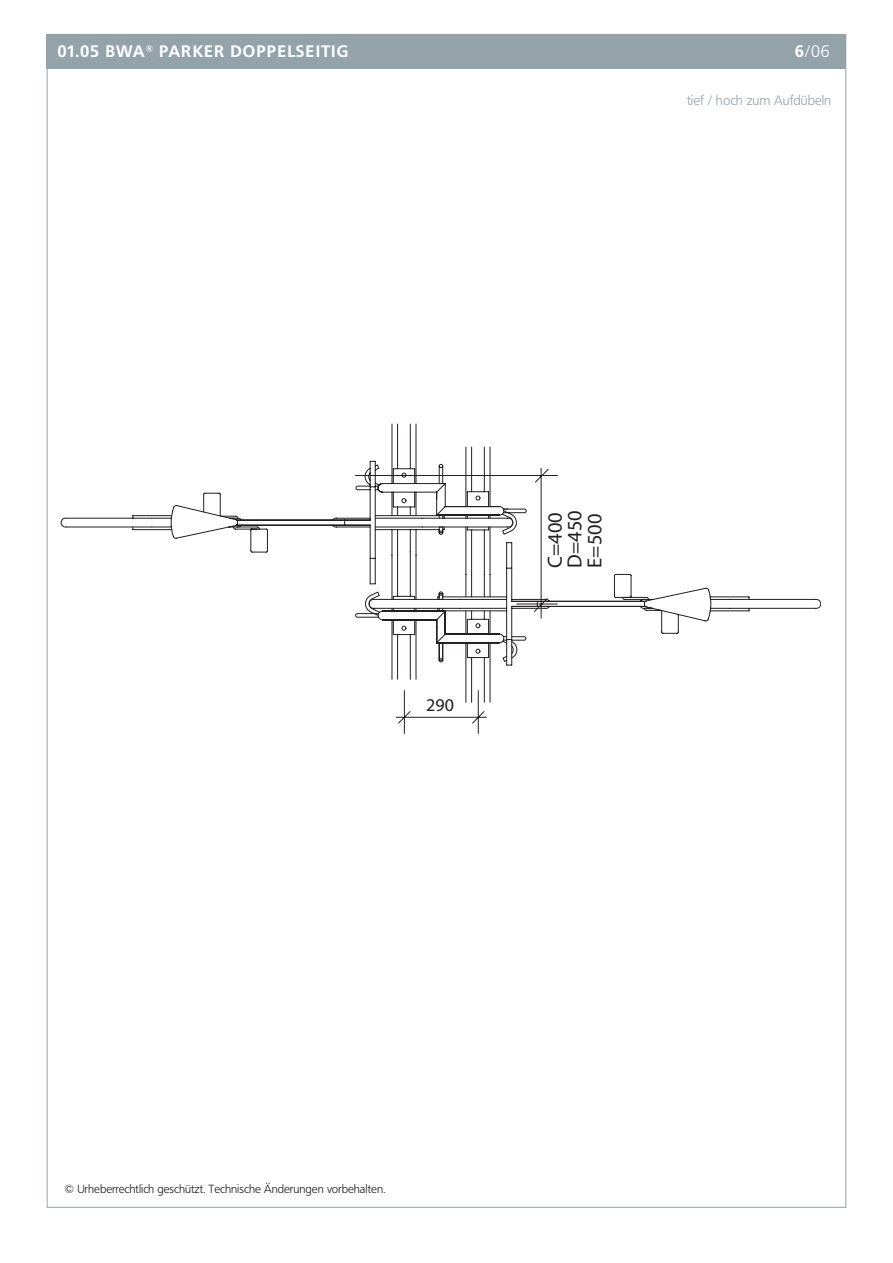
<style>
.page{position:relative;width:893px;height:1263px;background:#fff}
.page>*{position:absolute;margin:0;border:0;box-sizing:border-box;transform-origin:0 0}
.t1{font:20.4px/20px "Myriad";color:#231f20;text-align:justify}
.t2{font:18px "Myriad";color:#231f20}
.t3{font:700 16.5px "Frutiger BQ";letter-spacing:.07em;color:#fff}
.t4{font:300 16.5px "Frutiger BQ";color:#fff}
.t5{font:300 13.5px "Frutiger BQ";color:#94a2aa}
.t6{font:300 11.7px "Frutiger BQ";color:#231f20}
.s1{font-weight:700}
</style>
<div class="page">
<div style="left:47px;top:34px;width:799px;height:1174px;background:#fff;border:1px solid #94a2aa"></div>
<div style="left:47px;top:34px;width:799px;height:34px;background:#94a2aa"></div>
<svg style="left:61px;top:424px;width:430px;height:104px"></svg>
<svg style="left:66px;top:493px;width:755px;height:241px"></svg>
<svg style="left:355px;top:468px;width:203px;height:150px"></svg>
<h3 class="t3" style="left:57px;top:42px;width:293px">01.05 BWA<sup>®</sup> PARKER DOPPELSEITIG</h3>
<h3 class="t4" style="left:795px;top:42px;width:37px"><span class="s1">6</span>/06</h3>
<p class="t5" style="left:687px;top:92px;width:146px">tief / hoch zum Aufdübeln</p>
<h2 class="t2" style="left:426px;top:695px;width:29px">290</h2>
<h1 class="t1" style="left:546px;top:568px;width:59px;rotate:-90deg">C=400<br>D=450<br>E=500</h1>
<p class="t6" style="left:64px;top:1182px;width:322px">© Urheberrechtlich geschützt. Technische Änderungen vorbehalten.</p>
</div>
